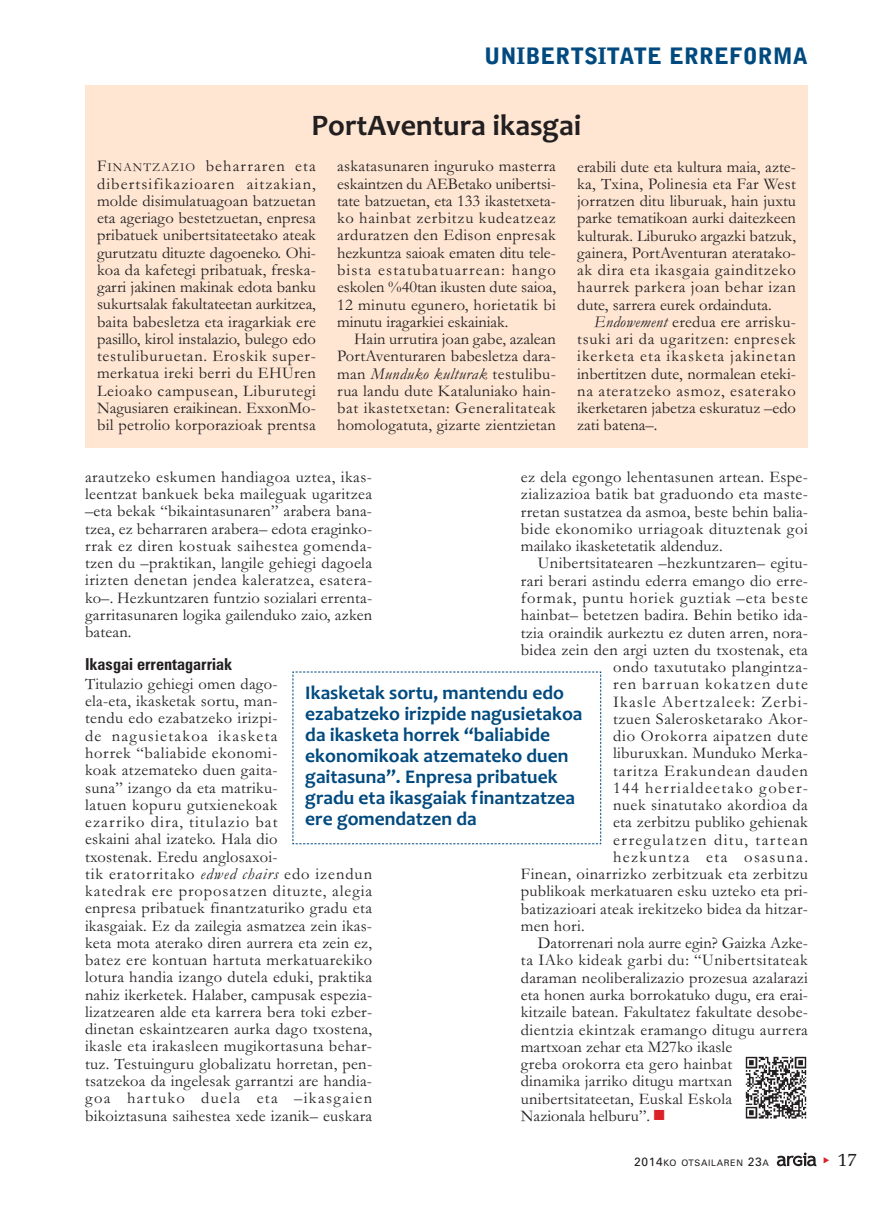
<style>
.page{position:relative;width:893px;height:1212px;background:#fff}
.page>*{position:absolute;margin:0;border:0;box-sizing:border-box;transform-origin:0 0}
.t1{font:700 30px "Candara";color:#231f20}
.t2{font:900 22.5px "Bell Gothic Std";color:#004a7f}
.t3{font:700 19.5px/21px "Candara";color:#004a7f}
.t4{font:19.5px "Memoir";color:#231f20}
.t5{font:16.5px/17.2px "Garamond";letter-spacing:.015em;color:#231f20;text-align:justify}
.t6{font:16.5px "Garamond";letter-spacing:.035em;color:#231f20}
.t7{font:16.5px "Garamond";letter-spacing:.05em;color:#231f20}
.t8{font:16.5px "Garamond";letter-spacing:.085em;color:#231f20}
.t9{font:16.5px "Garamond";letter-spacing:.075em;color:#231f20}
.t10{font:16.5px "Garamond";letter-spacing:.06em;color:#231f20}
.t11{font:16.5px "Garamond";letter-spacing:.08em;color:#231f20}
.t12{font:16.5px "Garamond";letter-spacing:.065em;color:#231f20}
.t13{font:700 condensed 16.5px "Zurich BT";color:#231f20}
.t14{font:9px "Zurich BT";letter-spacing:.075em;color:#231f20}
.s1{font-size:12.3px}
.s2{font-style:italic}
.s3{color:#da2128}
.s4{font-size:12px}
</style>
<div class="page">
<svg style="left:777px;top:1152px;width:39px;height:14px"></svg>
<img style="left:745px;top:1056px;width:62px;height:63px">
<div style="left:85px;top:85px;width:723px;height:362px;background:#fee6d3"></div>
<svg style="left:292px;top:671px;width:309px;height:173px"></svg>
<h2 class="t2" style="left:484px;top:47px;width:325px">UNIBERTSITATE ERREFORMA</h2>
<h1 class="t1" style="left:312px;top:114px;width:271px">PortAventura ikasgai</h1>
<p class="t5" style="left:97px;top:159px;width:220px">F<span class="s1">INANTZAZIO</span> beharraren eta dibertsifikazioaren aitzakian, molde disimulatuagoan batzuetan eta ageriago bestetzuetan, enpresa pribatuek unibertsitateetako ateak gurutzatu dituzte dagoeneko. Ohi&shy;koa da kafetegi pribatuak, freska&shy;garri jakinen makinak edota banku sukurtsalak fakultateetan aurkitzea, baita babesletza eta iragarkiak ere pasillo, kirol instalazio, bulego edo testuliburuetan. Eroskik super&shy;merkatua ireki berri du EHUren Leioako campusean, Liburutegi Nagusiaren eraikinean. ExxonMo&shy;bil petrolio korporazioak prentsa</p>
<p class="t5" style="left:337px;top:159px;width:220px">askatasunaren inguruko masterra eskaintzen du AEBetako unibertsi&shy;tate batzuetan, eta 133 ikastetxeta&shy;ko hainbat zerbitzu kudeatzeaz arduratzen den Edison enpresak hezkuntza saioak ematen ditu tele&shy;bista estatubatuarrean: hango eskolen %40tan ikusten dute saioa, 12 minutu egunero, horietatik bi minutu iragarkiei eskainiak.</p>
<p class="t5" style="left:337px;top:332px;width:220px;text-indent:17px">Hain urrutira joan gabe, azalean PortAventuraren babesletza dara&shy;man <span class="s2">Munduko kulturak</span> testulibu&shy;rua landu dute Kataluniako hain&shy;bat ikastetxetan: Generalitateak homologatuta, gizarte zientzietan</p>
<p class="t5" style="left:577px;top:160px;width:220px">erabili dute eta kultura maia, azte&shy;ka, Txina, Polinesia eta Far West jorratzen ditu liburuak, hain juxtu parke tematikoan aurki daitezkeen kulturak. Liburuko argazki batzuk, gainera, PortAventuran ateratako&shy;ak dira eta ikasgaia gainditzeko haurrek parkera joan behar izan dute, sarrera eurek ordainduta.</p>
<p class="t5" style="left:577px;top:315px;width:220px;text-indent:17px"><span class="s2">Endowement</span> eredua ere arrisku&shy;tsuki ari da ugaritzen: enpresek ikerketa eta ikasketa jakinetan inbertitzen dute, normalean eteki&shy;na ateratzeko asmoz, esaterako ikerketaren jabetza eskuratuz –edo zati batena–.</p>
<p class="t5" style="left:85px;top:470px;width:289px">arautzeko eskumen handiagoa uztea, ikas&shy;leentzat bankuek beka maileguak ugaritzea –eta bekak “bikaintasunaren” arabera bana&shy;tzea, ez beharraren arabera– edota eraginko&shy;rrak ez diren kostuak saihestea gomenda&shy;tzen du –praktikan, langile gehiegi dagoela irizten denetan jendea kaleratzea, esatera&shy;ko–. Hezkuntzaren funtzio sozialari errenta&shy;garritasunaren logika gailenduko zaio, azken batean.</p>
<p class="t13" style="left:85px;top:658px;width:149px">Ikasgai errentagarriak</p>
<p class="t5" style="left:85px;top:677px;width:289px;text-align:left">Titulazio gehiegi omen dago-<br>ela-eta, ikasketak sortu, man-<br>tendu edo ezabatzeko irizpi-<br>de nagusietakoa ikasketa<br>horrek “baliabide ekonomi-<br>koak atzemateko duen gaita-<br>suna” izango da eta matriku-<br>latuen kopuru gutxienekoak<br>ezarriko dira, titulazio bat<br>eskaini ahal izateko. Hala dio<br>txostenak. Eredu anglosaxoi-<br>tik eratorritako <span class="s2">edwed chairs</span> edo izendun katedrak ere proposatzen dituzte, alegia enpresa pribatuek finantzaturiko gradu eta ikasgaiak. Ez da zailegia asmatzea zein ikas&shy;keta mota aterako diren aurrera eta zein ez, batez ere kontuan hartuta merkatuarekiko lotura handia izango dutela eduki, praktika nahiz ikerketek. Halaber, campusak espezia&shy;lizatzearen alde eta karrera bera toki ezber&shy;dinetan eskaintzearen aurka dago txostena, ikasle eta irakasleen mugikortasuna behar&shy;tuz. Testuinguru globalizatu horretan, pen&shy;tsatzekoa da ingelesak garrantzi are handia&shy;goa hartuko duela eta –ikasgaien bikoiztasuna saihestea xede izanik– euskara</p>
<p class="t5" style="left:521px;top:470px;width:289px">ez dela egongo lehentasunen artean. Espe&shy;zializazioa batik bat graduondo eta maste&shy;rretan sustatzea da asmoa, beste behin balia&shy;bide ekonomiko urriagoak dituztenak goi mailako ikasketetatik aldenduz.</p>
<p class="t5" style="left:538px;top:556px;width:272px">Unibertsitatearen –hezkuntzaren– egitu-</p>
<p class="t5" style="left:521px;top:574px;width:289px">rari berari astindu ederra emango dio erre-</p>
<p class="t7" style="left:521px;top:592px;width:289px">formak, puntu horiek guztiak –eta beste</p>
<p class="t5" style="left:521px;top:608px;width:289px">hainbat– betetzen badira. Behin betiko ida-</p>
<p class="t5" style="left:521px;top:625px;width:289px">tzia oraindik aurkeztu ez duten arren, nora-</p>
<p class="t5" style="left:521px;top:643px;width:289px">bidea zein den argi uzten du txostenak, eta</p>
<p class="t6" style="left:613px;top:661px;width:196px">ondo taxututako plangintza-</p>
<p class="t12" style="left:613px;top:678px;width:196px">ren barruan kokatzen dute</p>
<p class="t9" style="left:613px;top:696px;width:196px">Ikasle Abertzaleek: Zerbi-</p>
<p class="t5" style="left:613px;top:712px;width:196px">tzuen Salerosketarako Akor-</p>
<p class="t7" style="left:613px;top:730px;width:196px">dio Orokorra aipatzen dute</p>
<p class="t5" style="left:613px;top:746px;width:196px">liburuxkan. Munduko Merka-</p>
<p class="t10" style="left:613px;top:765px;width:196px">taritza Erakundean dauden</p>
<p class="t11" style="left:613px;top:782px;width:196px">144 herrialdeetako gober-</p>
<p class="t6" style="left:613px;top:799px;width:196px">nuek sinatutako akordioa da</p>
<p class="t5" style="left:613px;top:815px;width:196px">eta zerbitzu publiko gehienak</p>
<p class="t8" style="left:613px;top:834px;width:196px">erregulatzen ditu, tartean</p>
<p class="t8" style="left:613px;top:851px;width:196px">hezkuntza eta osasuna.</p>
<p class="t5" style="left:521px;top:867px;width:289px">Finean, oinarrizko zerbitzuak eta zerbitzu</p>
<p class="t5" style="left:521px;top:884px;width:289px">publikoak merkatuaren esku uzteko eta pri-</p>
<p class="t5" style="left:521px;top:902px;width:289px">batizazioari ateak irekitzeko bidea da hitzar-</p>
<p class="t5" style="left:521px;top:919px;width:65px">men hori.</p>
<p class="t5" style="left:538px;top:936px;width:272px">Datorrenari nola aurre egin? Gaizka Azke-</p>
<p class="t6" style="left:521px;top:954px;width:289px">ta IAko kideak garbi du: “Unibertsitateak</p>
<p class="t5" style="left:521px;top:971px;width:288px">daraman neoliberalizazio prozesua azalarazi</p>
<p class="t5" style="left:521px;top:988px;width:289px">eta honen aurka borrokatuko dugu, era erai-</p>
<p class="t5" style="left:521px;top:1005px;width:289px">kitzaile batean. Fakultatez fakultate desobe-</p>
<p class="t5" style="left:521px;top:1022px;width:289px">dientzia ekintzak eramango ditugu aurrera</p>
<p class="t5" style="left:521px;top:1040px;width:213px">martxoan zehar eta M27ko ikasle</p>
<p class="t5" style="left:521px;top:1057px;width:213px">greba orokorra eta gero hainbat</p>
<p class="t5" style="left:521px;top:1074px;width:213px">dinamika jarriko ditugu martxan</p>
<p class="t5" style="left:521px;top:1091px;width:213px">unibertsitateetan, Euskal Eskola</p>
<p class="t5" style="left:521px;top:1109px;width:145px">Nazionala helburu”. <span class="s3">■</span></p>
<p class="t3" style="left:305px;top:684px;width:279px">Ikasketak sortu, mantendu edo ezabatzeko irizpide nagusietakoa da ikasketa horrek “baliabide ekonomikoak atzemateko duen gaitasuna”. Enpresa pribatuek gradu eta ikasgaiak finantzatzea ere gomendatzen da</p>
<p class="t14" style="left:634px;top:1160px;width:136px"><span class="s4">2014</span>KO OTSAILAREN <span class="s4">23</span>A</p>
<p class="t4" style="left:837px;top:1147px;width:22px">17</p>
</div>
